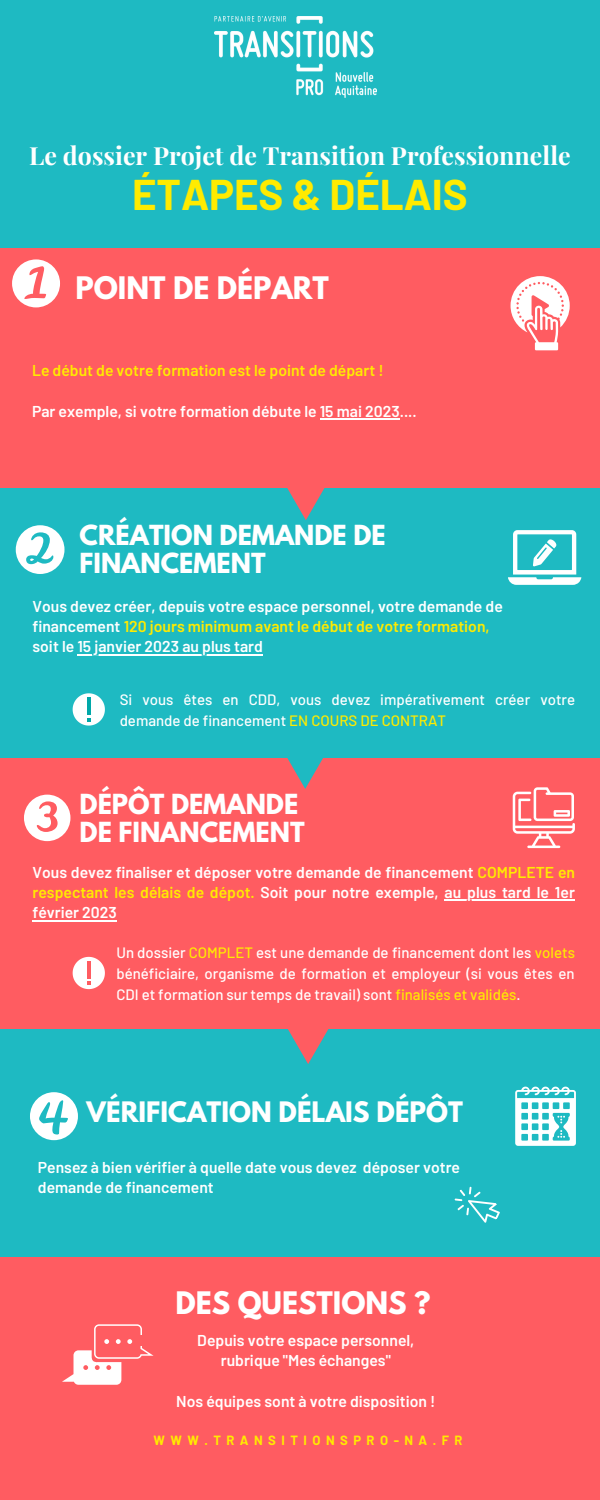
<style>
.page{position:relative;width:600px;height:1500px;background:#1ebac2}
.page>*{position:absolute;margin:0;border:0;box-sizing:border-box;transform-origin:0 0}
.t1{font:700 42px "Barlow";color:#ffeb00}
.t2{font:700 27.5px "League Spartan";color:#fff}
.t3{font:700 25px "Playfair Display";color:#fff}
.t4{font:700 25px "League Spartan";color:#fff}
.t5{font:700 24.5px/27.8px "League Spartan";color:#fff}
.t6{font:600 15.7px/20.2px "Barlow";color:#fff}
.t7{font:600 15.7px "Barlow";color:#ffeb00}
.t8{font:500 15px/21px "Barlow";color:#fff}
.t9{font:700 13px "Barlow";letter-spacing:.42em;color:#ffeb00}
.s1{color:#ffeb00}
</style>
<div class="page">
<svg style="left:287px;top:488px;width:38px;height:32px"></svg>
<div style="left:0;top:248px;width:600px;height:240px;background:#ff5c61"></div>
<div style="left:0;top:758px;width:600px;height:271px;background:#ff5c61"></div>
<div style="left:0;top:1257px;width:600px;height:243px;background:#ff5c61"></div>
<svg style="left:62px;top:1324px;width:92px;height:61px"></svg>
<svg style="left:217px;top:655px;width:106px;height:134px"></svg>
<div style="left:138px;top:1335px;width:356px;height:10px;background:#ff5c61"></div>
<img style="left:214px;top:17px;width:162px;height:81px">
<svg style="left:513px;top:787px;width:62px;height:61px"></svg>
<svg style="left:288px;top:1029px;width:41px;height:35px"></svg>
<svg style="left:73px;top:693px;width:32px;height:33px"></svg>
<svg style="left:12px;top:259px;width:48px;height:48px"></svg>
<svg style="left:16px;top:525px;width:49px;height:49px"></svg>
<svg style="left:24px;top:795px;width:46px;height:46px"></svg>
<svg style="left:73px;top:957px;width:32px;height:32px"></svg>
<svg style="left:508px;top:530px;width:73px;height:55px"></svg>
<svg style="left:511px;top:276px;width:59px;height:74px"></svg>
<svg style="left:515px;top:1087px;width:61px;height:59px"></svg>
<svg style="left:30px;top:1092px;width:48px;height:48px"></svg>
<svg style="left:454px;top:1186px;width:46px;height:37px"></svg>
<hr style="left:77px;top:654px;width:186px;height:1px;background:#fff">
<hr style="left:320px;top:418px;width:80px;height:2px;background:#fff">
<hr style="left:445px;top:900px;width:130px;height:1px;background:#fff">
<hr style="left:33px;top:920px;width:84px;height:1px;background:#fff">
<h3 class="t3" style="left:29px;top:138px;width:543px">Le dossier Projet de Transition Professionnelle</h3>
<h1 class="t1" style="left:132px;top:168px;width:337px">ÉTAPES &amp; DÉLAIS</h1>
<h2 class="t2" style="left:76px;top:275px;width:255px">POINT DE DÉPART</h2>
<p class="t7" style="left:32px;top:360px;width:353px">Le début de votre formation est le point de départ !</p>
<p class="t6" style="left:32px;top:400px;width:386px">Par exemple, si votre formation débute le 15 mai 2023....</p>
<h3 class="t5" style="left:80px;top:525px;width:308px">CRÉATION DEMANDE DE<br>FINANCEMENT</h3>
<p class="t6" style="left:33px;top:595px;width:472px">Vous devez créer, depuis votre espace personnel, votre demande de financement <span class="s1">120 jours minimum avant le début de votre formation, </span>soit le 15 janvier 2023 au plus tard</p>
<p class="t8" style="left:120px;top:688px;width:457px">Si vous êtes en CDD, vous devez impérativement créer votre demande de financement <span class="s1">EN COURS DE CONTRAT</span></p>
<h3 class="t5" style="left:80px;top:794px;width:227px">DÉPÔT DEMANDE<br>DE FINANCEMENT</h3>
<p class="t6" style="left:33px;top:862px;width:544px;text-align:justify">Vous devez finaliser et déposer votre demande de financement <span class="s1">COMPLETE en respectant les délais de dépot.</span> Soit pour notre exemple, au plus tard le 1er février 2023</p>
<p class="t8" style="left:116px;top:941px;width:460px;text-align:justify">Un dossier <span class="s1">COMPLET</span> est une demande de financement dont les <span class="s1">volets </span>bénéficiaire, organisme de formation et employeur (si vous êtes en CDI et formation sur temps de travail) sont <span class="s1">finalisés et validés</span>.</p>
<h3 class="t4" style="left:87px;top:1100px;width:378px">VÉRIFICATION DÉLAIS DÉPÔT</h3>
<p class="t6" style="left:38px;top:1157px;width:424px">Pensez à bien vérifier à quelle date vous devez déposer votre demande de financement</p>
<h2 class="t2" style="left:176px;top:1289px;width:257px">DES QUESTIONS ?</h2>
<p class="t6" style="left:197px;top:1330px;width:219px;text-align:center">Depuis votre espace personnel, rubrique "Mes échanges"</p>
<p class="t6" style="left:176px;top:1390px;width:261px">Nos équipes sont à votre disposition !</p>
<p class="t9" style="left:154px;top:1432px;width:311px">WWW.TRANSITIONSPRO-NA.FR</p>
</div>
